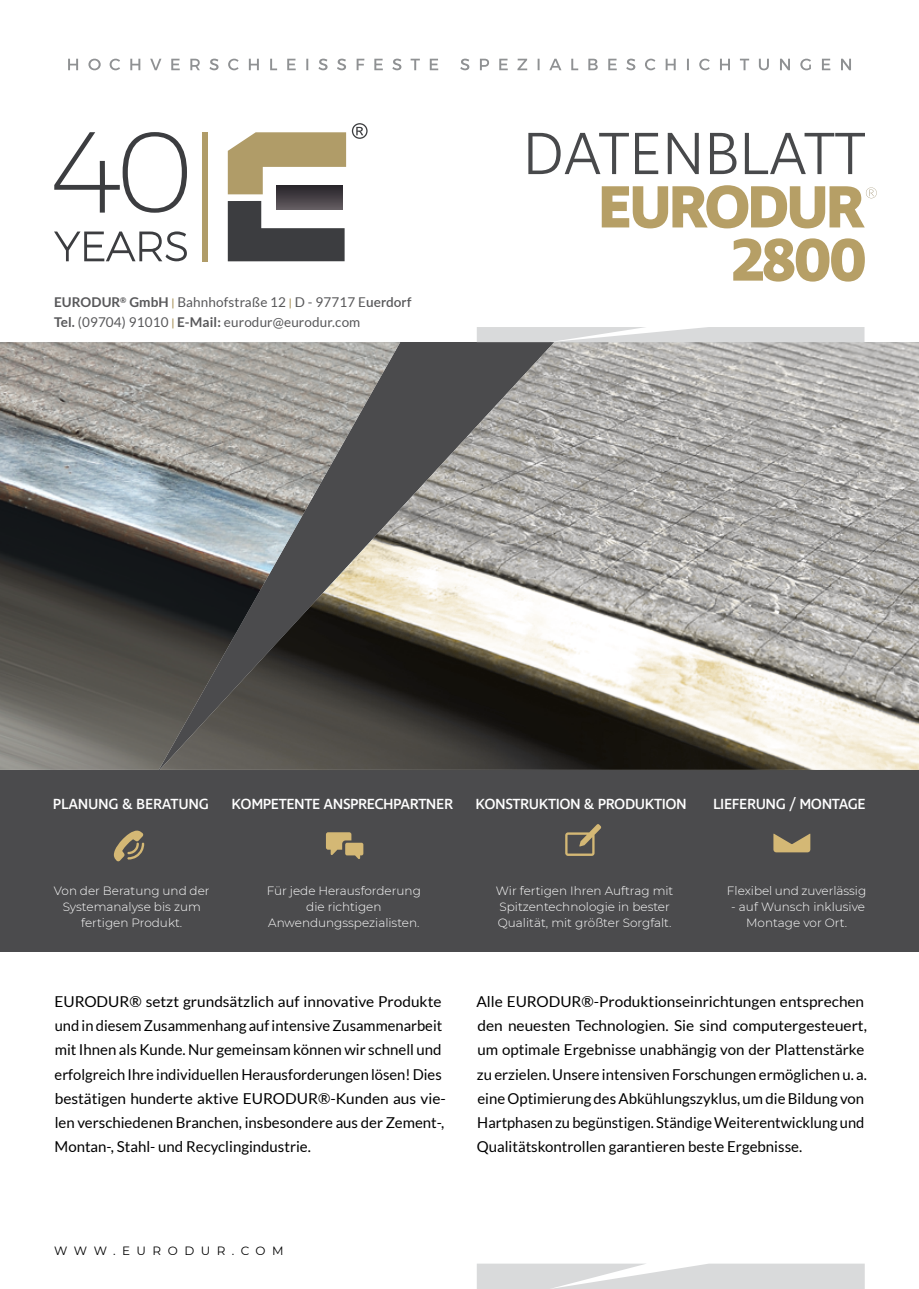
<style>
.page{position:relative;width:919px;height:1289px;background:#fff}
.page>*{position:absolute;margin:0;border:0;box-sizing:border-box;transform-origin:0 0}
.t1{font:700 60.75px "Ingra";color:#b69f66}
.t2{font:15px/24px "Lato";color:#000}
.t3{font:500 15px "Ingra";letter-spacing:-.03em;color:#fff}
.t4{font:13.5px/19.5px "Lato";letter-spacing:.01em;color:#58585a}
.t5{font:300 12px/15.8px "Montserrat";color:#fff;text-align:center}
.t6{font:12px "Montserrat";letter-spacing:.54em;color:#000}
.s1{font-weight:700}
.s2{font-family:"Realist";font-weight:500;font-size:12px;color:#b09c68}
.s3{font-weight:600}
</style>
<div class="page">
<svg style="left:528px;top:133px;width:336px;height:41px"></svg>
<div style="left:0;top:342px;width:918px;height:609px;background:#4b4b4d"></div>
<img style="left:0;top:342px;width:160px;height:427px">
<svg style="left:160px;top:342px;width:758px;height:428px"></svg>
<svg style="left:114px;top:830px;width:30px;height:31px"></svg>
<svg style="left:326px;top:832px;width:37px;height:27px"></svg>
<svg style="left:565px;top:824px;width:36px;height:31px"></svg>
<svg style="left:773px;top:833px;width:37px;height:19px"></svg>
<svg style="left:477px;top:1263px;width:387px;height:25px;background:#ddddde"></svg>
<svg style="left:477px;top:327px;width:387px;height:15px;background:#dcdddd"></svg>
<svg style="left:68px;top:59px;width:782px;height:11px"></svg>
<svg style="left:601px;top:185px;width:275px;height:43px"></svg>
<svg style="left:54px;top:231px;width:133px;height:30px"></svg>
<svg style="left:54px;top:132px;width:133px;height:81px"></svg>
<div style="left:202px;top:132px;width:6px;height:129px;background:#b09c68"></div>
<svg style="left:228px;top:201px;width:116px;height:60px"></svg>
<svg style="left:228px;top:132px;width:118px;height:62px"></svg>
<svg style="left:352px;top:123px;width:15px;height:16px"></svg>
<div style="left:276px;top:185px;width:66px;height:24px;background:linear-gradient(to bottom,#252228,#60595d)"></div>
<p class="t4" style="left:54px;top:292px;width:359px"><span class="s1">EURODUR</span><sup>®</sup> <span class="s1">GmbH</span> <span class="s2">|</span> Bahnhofstraße 12 <span class="s2">|</span> D - 97717 E<span class="s3">uerdorf<br></span><span class="s1">Tel.</span> (09704) 91010 <span class="s2">|</span> <span class="s1">E-Mail:</span> eurodur@eurodur.com</p>
<h1 class="t1" style="left:731px;top:222px;width:137px">2800</h1>
<p class="t3" style="left:53px;top:795px;width:157px">PLANUNG &amp; BERATUNG</p>
<p class="t3" style="left:231px;top:795px;width:223px">KOMPETENTE ANSPRECHPARTNER</p>
<p class="t3" style="left:475px;top:795px;width:213px">KONSTRUKTION &amp; PRODUKTION</p>
<p class="t3" style="left:713px;top:795px;width:154px">LIEFERUNG / MONTAGE</p>
<p class="t5" style="left:54px;top:882px;width:157px">Von der Beratung und der<br>Systemanalyse bis zum fertigen Produkt.</p>
<p class="t5" style="left:267px;top:882px;width:155px">Für jede Herausforderung die richtigen<br>Anwendungsspezialisten.</p>
<p class="t5" style="left:496px;top:882px;width:179px;text-align:left">Wir fertigen Ihren Auftrag mit<br>Spitzentechnologie in bester<br>Qualität, mit größter Sorgfalt.</p>
<p class="t5" style="left:727px;top:882px;width:141px">Flexibel und zuverlässig</p>
<p class="t5" style="left:731px;top:898px;width:135px">- auf Wunsch inklusive<br>Montage vor Ort.</p>
<p class="t2" style="left:54px;top:989px;width:393px">EURODUR® setzt grundsätzlich auf innovative Produkte und in diesem Zusammenhang auf intensive Zusammenarbeit mit Ihnen als Kunde. Nur gemeinsam können wir schnell und erfolgreich Ihre individuellen Herausforderungen lösen! Dies bestätigen hunderte aktive EURODUR®-Kunden aus vie&shy;len verschiedenen Branchen, insbesondere aus der Zement-, Montan-, Stahl- und Recyclingindustrie.</p>
<p class="t2" style="left:476px;top:989px;width:392px">Alle EURODUR®-Produktionseinrichtungen entsprechen den neuesten Technologien. Sie sind computergesteuert, um optimale Ergebnisse unabhängig von der Plattenstärke zu erzielen. Unsere intensiven Forschungen ermöglichen u. a. eine Optimierung des Abkühlungszyklus, um die Bildung von Hartphasen zu begünstigen. Ständige Weiterentwicklung und Qualitätskontrollen garantieren beste Ergebnisse.</p>
<p class="t6" style="left:54px;top:1242px;width:231px">WWW.EURODUR.COM</p>
</div>
